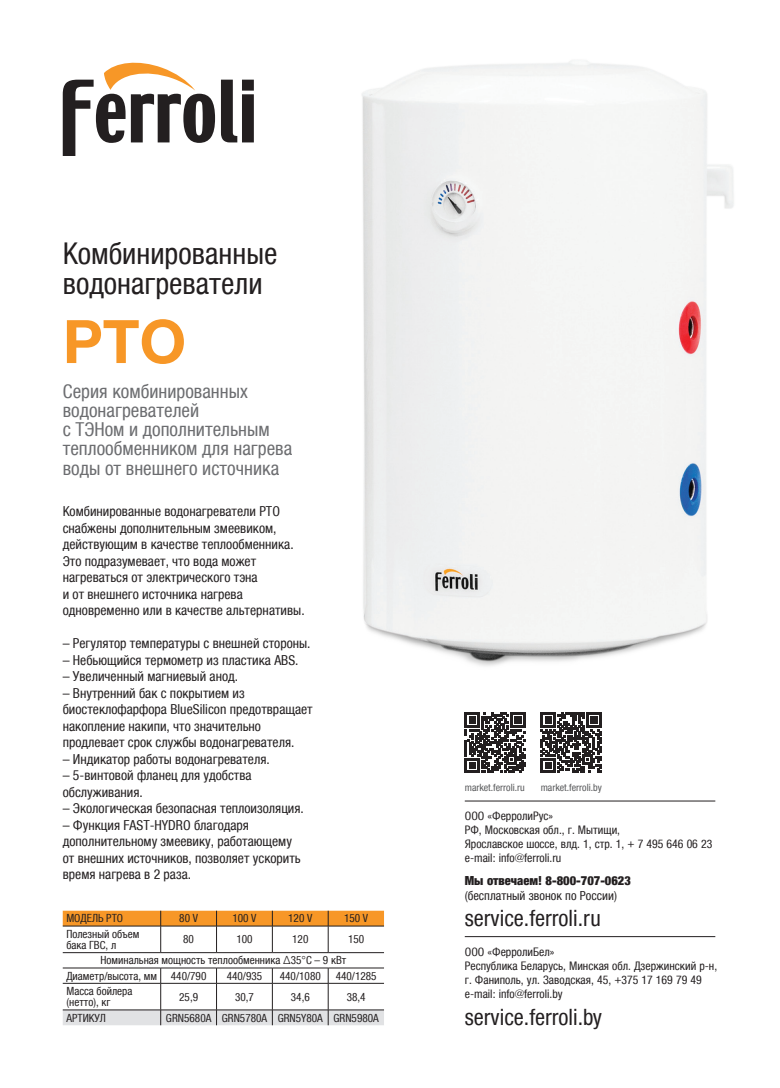
<style>
.page{position:relative;width:780px;height:1088px;background:#fff}
.page>*{position:absolute;margin:0;border:0;box-sizing:border-box;transform-origin:0 0}
.t1{font:700 60px "Helvetica Neue";color:#f79727}
.t2{font:condensed 30px/30px "Helvetica Neue";color:#231f20}
.t3{font:condensed 22.5px "Helvetica Neue";color:#231f20}
.t4{font:condensed 19.25px/19.2px "Helvetica Neue";color:#6c6d70}
.t5{font:condensed 13.75px/16.5px "Helvetica Neue";color:#231f20}
.t6{font:condensed 12.5px "Helvetica Neue";color:#231f20}
.t7{font:900 condensed 12.5px "Helvetica Neue";color:#231f20}
.t8{font:condensed 11.75px/14.1px "Helvetica Neue";color:#231f20}
.t9{font:condensed 11.25px/11.2px "Helvetica Neue";color:#231f20}
.t10{font:condensed 10px "Helvetica Neue";color:#57585a}
</style>
<div class="page">
<img style="left:362px;top:61px;width:372px;height:605px">
<svg style="left:63px;top:911px;width:321px;height:41px"></svg>
<hr style="left:63px;top:952px;width:98px;height:1px;background:#231f20">
<hr style="left:161px;top:952px;width:55px;height:1px;background:#231f20">
<hr style="left:216px;top:952px;width:56px;height:1px;background:#231f20">
<hr style="left:272px;top:952px;width:56px;height:1px;background:#231f20">
<hr style="left:328px;top:952px;width:56px;height:1px;background:#231f20">
<svg style="left:63px;top:968px;width:321px;height:57px"></svg>
<svg style="left:465px;top:713px;width:60px;height:60px"></svg>
<svg style="left:541px;top:713px;width:60px;height:60px"></svg>
<svg style="left:63px;top:62px;width:191px;height:94px"></svg>
<hr style="left:465px;top:936px;width:250px;height:1px;background:#231f20">
<hr style="left:465px;top:801px;width:250px;height:1px;background:#231f20">
<h2 class="t2" style="left:63px;top:239px;width:216px">Комбинированные водонагреватели</h2>
<h1 class="t1" style="left:63px;top:295px;width:125px">РТО</h1>
<h3 class="t4" style="left:63px;top:381px;width:231px">Серия комбинированных водонагревателей<br>с ТЭНом и дополнительным теплообменником для нагрева воды от внешнего источника</h3>
<p class="t5" style="left:63px;top:503px;width:243px">Комбинированные водонагреватели PTO снабжены дополнительным змеевиком, действующим в качестве теплообменника.<br>Это подразумевает, что вода может нагреваться от электрического тэна<br>и от внешнего источника нагрева одновременно или в качестве альтернативы.</p>
<p class="t5" style="left:63px;top:635px;width:249px">– Регулятор температуры с внешней стороны.</p>
<p class="t5" style="left:63px;top:652px;width:237px">– Небьющийся термометр из пластика ABS.</p>
<p class="t5" style="left:63px;top:668px;width:177px">– Увеличенный магниевый анод.</p>
<p class="t5" style="left:63px;top:685px;width:251px">– Внутренний бак с покрытием из биостеклофарфора BlueSilicon предотвращает накопление накипи, что значительно продлевает срок службы водонагревателя.</p>
<p class="t5" style="left:63px;top:751px;width:208px">– Индикатор работы водонагревателя.</p>
<p class="t5" style="left:63px;top:767px;width:190px">– 5-винтовой фланец для удобства обслуживания.</p>
<p class="t5" style="left:63px;top:800px;width:243px">– Экологическая безопасная теплоизоляция.</p>
<p class="t5" style="left:63px;top:817px;width:239px">– Функция FAST-HYDRO благодаря дополнительному змеевику, работающему от внешних источников, позволяет ускорить время нагрева в 2 раза.</p>
<p class="t9" style="left:66px;top:913px;width:58px">МОДЕЛЬ PTO</p>
<p class="t9" style="left:179px;top:913px;width:20px">80 V</p>
<p class="t9" style="left:232px;top:913px;width:26px">100 V</p>
<p class="t9" style="left:288px;top:913px;width:26px">120 V</p>
<p class="t9" style="left:344px;top:913px;width:26px">150 V</p>
<p class="t9" style="left:66px;top:928px;width:74px">Полезный объем бака ГВС, л</p>
<p class="t9" style="left:183px;top:934px;width:12px">80</p>
<p class="t9" style="left:236px;top:934px;width:18px">100</p>
<p class="t9" style="left:292px;top:934px;width:18px">120</p>
<p class="t9" style="left:348px;top:934px;width:18px">150</p>
<p class="t9" style="left:66px;top:953px;width:281px;line-height:15.4px;text-indent:34px">Номинальная мощность теплообменника ∆35°С – 9 кВт<br>Диаметр/высота, мм 440/790</p>
<p class="t9" style="left:227px;top:970px;width:37px">440/935</p>
<p class="t9" style="left:280px;top:970px;width:42px">440/1080</p>
<p class="t9" style="left:335px;top:970px;width:42px">440/1285</p>
<p class="t9" style="left:66px;top:985px;width:68px">Масса бойлера (нетто), кг</p>
<p class="t9" style="left:179px;top:991px;width:20px">25,9</p>
<p class="t9" style="left:235px;top:991px;width:20px">30,7</p>
<p class="t9" style="left:291px;top:991px;width:20px">34,6</p>
<p class="t9" style="left:347px;top:991px;width:20px">38,4</p>
<p class="t9" style="left:66px;top:1012px;width:41px">АРТИКУЛ</p>
<p class="t9" style="left:166px;top:1012px;width:214px">GRN5680A GRN5780A GRN5Y80A GRN5980A</p>
<p class="t10" style="left:465px;top:782px;width:61px">market.ferroli.ru</p>
<p class="t10" style="left:540px;top:782px;width:63px">market.ferroli.by</p>
<p class="t8" style="left:465px;top:809px;width:249px">ООО «ФерролиРус»<br>РФ, Московская обл., г. Мытищи,<br>Ярославское шоссе, влд. 1, стр. 1, + 7 495 646 06 23 e-mail: info@ferroli.ru</p>
<p class="t7" style="left:465px;top:870px;width:168px">Мы отвечаем! 8-800-707-0623</p>
<p class="t6" style="left:465px;top:888px;width:154px">(бесплатный звонок по России)</p>
<h3 class="t3" style="left:465px;top:906px;width:138px">service.ferroli.ru</h3>
<p class="t8" style="left:465px;top:944px;width:254px">ООО «ФерролиБел»<br>Республика Беларусь, Минская обл. Дзержинский р-н, г. Фаниполь, ул. Заводская, 45, +375 17 169 79 49 e-mail: info@ferroli.by</p>
<h3 class="t3" style="left:465px;top:1005px;width:139px">service.ferroli.by</h3>
</div>
